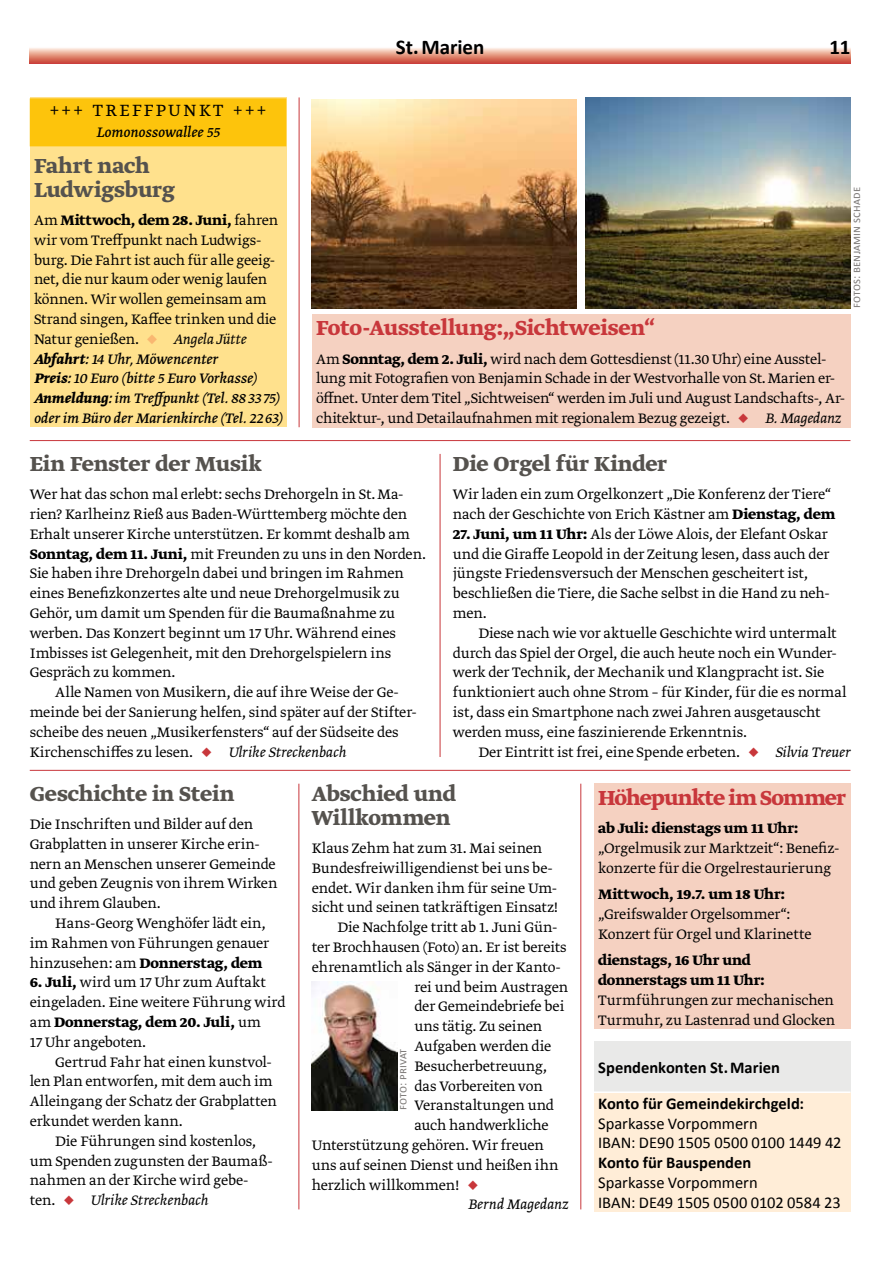
<style>
.page{position:relative;width:893px;height:1263px;background:#fff}
.page>*{position:absolute;margin:0;border:0;box-sizing:border-box;transform-origin:0 0}
.t1{font:700 24px/24px "Greta Text Std";letter-spacing:-.005em;color:#55524e}
.t2{font:700 24px "Greta Text Std";letter-spacing:-.025em;color:#c8373b}
.t3{font:700 21px "Calibri";letter-spacing:-.005em;color:#000}
.t4{font:300 19.2px "Greta Text Std";letter-spacing:.135em;color:#000}
.t5{font:16.5px/19.8px "Calibri";color:#000}
.t6{font:700 16.5px/36px "Calibri";color:#000}
.t7{font:300 16.2px/19.8px "Greta Text Std";letter-spacing:-.005em;color:#000}
.t8{font:700 16.2px/19.8px "Greta Text Std";letter-spacing:-.005em;color:#000}
.t9{font:italic 16.2px "Greta Text Std";letter-spacing:.005em;color:#000}
.t10{font:italic 300 16.2px "Greta Text Std";letter-spacing:.005em;color:#000}
.t11{font:12px "Calibri";letter-spacing:.01em;color:#7f7c7a}
.s1{font-weight:700}
.s2{color:#f9b771}
.s3{font-style:italic}
.s4{font-weight:700;font-style:italic}
.s5{font-weight:400;font-style:italic}
.s6{color:#c8373b}
</style>
<div class="page">
<svg style="left:30px;top:48px;width:820px;height:16px;background:#e1907f"></svg>
<hr style="left:30px;top:440px;width:820px;height:1px;background:#c8373b">
<hr style="left:30px;top:770px;width:820px;height:1px;background:#c8373b">
<div style="left:30px;top:98px;width:256px;height:329px;background:#ffe18d"></div>
<div style="left:30px;top:98px;width:256px;height:48px;background:#fdc40c"></div>
<div style="left:312px;top:314px;width:538px;height:113px;background:#f5d1c1"></div>
<img style="left:585px;top:98px;width:265px;height:210px">
<img style="left:312px;top:100px;width:265px;height:208px">
<div style="left:594px;top:1041px;width:256px;height:51px;background:#e9e9e8"></div>
<div style="left:594px;top:1092px;width:256px;height:120px;background:#ffedd7"></div>
<hr style="left:594px;top:1091px;width:256px;height:2px;background:#fff">
<hr style="left:580px;top:784px;width:1px;height:425px;background:#c8373b">
<div style="left:594px;top:784px;width:256px;height:245px;background:#f5d1c1"></div>
<hr style="left:298px;top:784px;width:1px;height:425px;background:#c8373b">
<hr style="left:440px;top:454px;width:1px;height:303px;background:#c8373b">
<img style="left:312px;top:982px;width:85px;height:128px">
<hr style="left:299px;top:97px;width:1px;height:330px;background:#c8373b">
<p class="t4" style="left:50px;top:99px;width:218px">+++ TREFFPUNKT +++</p>
<p class="t9" style="left:96px;top:123px;width:125px">Lomonossowallee 55</p>
<h1 class="t1" style="left:34px;top:155px;width:142px">Fahrt nach<br>Ludwigsburg</h1>
<p class="t7" style="left:34px;top:211px;width:250px">Am <span class="s1">Mittwoch, dem 28. Juni,</span> fahren wir vom Treffpunkt nach Ludwigs&shy;burg. Die Fahrt ist auch für alle geeig&shy;net, die nur kaum oder wenig laufen können. Wir wollen gemeinsam am Strand singen, Kaffee trinken und die Natur genießen. <span class="s2">◆</span> <span class="s3">Angela Jütte </span><span class="s4">Abfahrt:</span> <span class="s5">14 Uhr, Möwencenter<br></span><span class="s4">Preis:</span> <span class="s5">10 Euro (bitte 5 Euro Vorkasse)<br></span><span class="s4">Anmeldung:</span> <span class="s5">im Treffpunkt (Tel. 8833 75) oder im Büro der Marienkirche (Tel. 22 63)</span></p>
<p class="t3" style="left:396px;top:34px;width:90px">St.Marien</p>
<p class="t3" style="left:830px;top:34px;width:22px">11</p>
<h1 class="t2" style="left:316px;top:314px;width:341px">Foto-Ausstellung:„Sichtweisen“</h1>
<p class="t7" style="left:316px;top:350px;width:531px">Am <span class="s1">Sonntag, dem 2. Juli,</span> wird nach dem Gottesdienst (11.30 Uhr) eine Ausstel&shy;lung mit Fotografien von Benjamin Schade in der Westvorhalle von St.Marien er&shy;öffnet. Unter dem Titel „Sichtweisen“ werden im Juli und August Landschafts-, Ar&shy;chitektur-, und Detailaufnahmen mit regionalem Bezug gezeigt. <span class="s6">◆</span> <span class="s3">B. Magedanz</span></p>
<p class="t11" style="left:849px;top:308px;width:123px;rotate:-90deg">fotos: benjamin schade</p>
<h1 class="t1" style="left:453px;top:453px;width:216px">Die Orgel für Kinder</h1>
<p class="t7" style="left:453px;top:485px;width:384px">Wir laden ein zum Orgelkonzert „Die Konferenz der Tiere“ nach der Geschichte von Erich Kästner am <span class="s1">Dienstag, dem</span></p>
<p class="t7" style="left:453px;top:525px;width:379px"><span class="s1">27. Juni, um 11 Uhr:</span> Als der Löwe Alois, der Elefant Oskar und die Giraffe Leopold in der Zeitung lesen, dass auch der jüngste Friedensversuch der Menschen gescheitert ist, beschließen die Tiere, die Sache selbst in die Hand zu neh&shy;men.</p>
<p class="t7" style="left:453px;top:624px;width:395px;text-indent:26px">Diese nach wie vor aktuelle Geschichte wird untermalt durch das Spiel der Orgel, die auch heute noch ein Wunder&shy;werk der Technik, der Mechanik und Klangpracht ist. Sie funktioniert auch ohne Strom – für Kinder, für die es normal ist, dass ein Smartphone nach zwei Jahren ausgetauscht werden muss, eine faszinierende Erkenntnis.</p>
<p class="t7" style="left:478px;top:743px;width:374px">Der Eintritt ist frei, eine Spende erbeten. <span class="s6">◆</span> <span class="s3">Silvia Treuer</span></p>
<h1 class="t1" style="left:30px;top:453px;width:233px">Ein Fenster der Musik</h1>
<p class="t7" style="left:30px;top:485px;width:375px">Wer hat das schon mal erlebt: sechs Drehorgeln in St.Ma-</p>
<p class="t7" style="left:30px;top:505px;width:379px">rien? Karlheinz Rieß aus Baden-Württemberg möchte den</p>
<p class="t7" style="left:30px;top:525px;width:382px">Erhalt unserer Kirche unterstützen. Er kommt deshalb am</p>
<p class="t7" style="left:30px;top:545px;width:398px"><span class="s1">Sonntag, dem 11. Juni,</span> mit Freunden zu uns in den Norden.</p>
<p class="t7" style="left:30px;top:564px;width:376px">Sie haben ihre Drehorgeln dabei und bringen im Rahmen</p>
<p class="t7" style="left:30px;top:584px;width:371px">eines Benefizkonzertes alte und neue Drehorgelmusik zu</p>
<p class="t7" style="left:30px;top:604px;width:367px">Gehör, um damit um Spenden für die Baumaßnahme zu</p>
<p class="t7" style="left:30px;top:624px;width:368px">werben. Das Konzert beginnt um 17 Uhr. Während eines</p>
<p class="t7" style="left:30px;top:644px;width:363px">Imbisses ist Gelegenheit, mit den Drehorgelspielern ins</p>
<p class="t7" style="left:30px;top:663px;width:147px">Gespräch zu kommen.</p>
<p class="t7" style="left:55px;top:683px;width:345px">Alle Namen von Musikern, die auf ihre Weise der Ge-</p>
<p class="t7" style="left:30px;top:703px;width:387px">meinde bei der Sanierung helfen, sind später auf der Stifter-</p>
<p class="t7" style="left:30px;top:723px;width:370px">scheibe des neuen „Musikerfensters“ auf der Südseite des</p>
<p class="t7" style="left:30px;top:743px;width:318px">Kirchenschiffes zu lesen. <span class="s6">◆</span> <span class="s3">Ulrike Streckenbach</span></p>
<h1 class="t1" style="left:312px;top:783px;width:146px">Abschied und<br>Willkommen</h1>
<p class="t7" style="left:312px;top:839px;width:232px">Klaus Zehm hat zum 31. Mai seinen</p>
<p class="t7" style="left:312px;top:859px;width:243px">Bundesfreiwilligendienst bei uns be-</p>
<p class="t7" style="left:312px;top:879px;width:247px">endet. Wir danken ihm für seine Um-</p>
<p class="t7" style="left:312px;top:898px;width:248px">sicht und seinen tatkräftigen Einsatz!</p>
<p class="t7" style="left:337px;top:918px;width:222px">Die Nachfolge tritt ab 1. Juni Gün-</p>
<p class="t7" style="left:312px;top:938px;width:256px">ter Brochhausen (Foto) an. Er ist bereits</p>
<p class="t7" style="left:312px;top:958px;width:251px">ehrenamtlich als Sänger in der Kanto-</p>
<p class="t7" style="left:414px;top:978px;width:155px">rei und beim Austragen</p>
<p class="t7" style="left:414px;top:997px;width:152px">der Gemeindebriefe bei</p>
<p class="t7" style="left:414px;top:1017px;width:129px">uns tätig. Zu seinen</p>
<p class="t7" style="left:414px;top:1037px;width:139px">Aufgaben werden die</p>
<p class="t7" style="left:414px;top:1057px;width:134px">Besucherbetreuung,</p>
<p class="t7" style="left:414px;top:1077px;width:130px">das Vorbereiten von</p>
<p class="t7" style="left:414px;top:1096px;width:141px">Veranstaltungen und</p>
<p class="t7" style="left:414px;top:1116px;width:136px">auch handwerkliche</p>
<p class="t7" style="left:312px;top:1136px;width:234px">Unterstützung gehören. Wir freuen</p>
<p class="t7" style="left:312px;top:1156px;width:248px">uns auf seinen Dienst und heißen ihn</p>
<p class="t7" style="left:312px;top:1176px;width:168px">herzlich willkommen! <span class="s6">◆</span></p>
<p class="t10" style="left:468px;top:1195px;width:102px">Bernd Magedanz</p>
<h1 class="t1" style="left:30px;top:783px;width:206px">Geschichte in Stein</h1>
<p class="t7" style="left:30px;top:815px;width:249px">Die Inschriften und Bilder auf den<br>Grabplatten in unserer Kirche erin&shy;nern an Menschen unserer Gemeinde und geben Zeugnis von ihrem Wirken und ihrem Glauben.</p>
<p class="t7" style="left:30px;top:914px;width:241px;text-indent:26px">Hans-Georg Wenghöfer lädt ein, im Rahmen von Führungen genauer hinzusehen: am <span class="s1">Donnerstag, dem</span></p>
<p class="t7" style="left:30px;top:973px;width:257px"><span class="s1">6. Juli,</span> wird um 17 Uhr zum Auftakt eingeladen. Eine weitere Führung wird am <span class="s1">Donnerstag, dem 20. Juli,</span> um<br>17 Uhr angeboten.</p>
<p class="t7" style="left:30px;top:1053px;width:249px;text-indent:26px">Gertrud Fahr hat einen kunstvol&shy;len Plan entworfen, mit dem auch im<br>Alleingang der Schatz der Grabplatten erkundet werden kann.</p>
<p class="t7" style="left:30px;top:1132px;width:244px;text-indent:26px">Die Führungen sind kostenlos, um Spenden zugunsten der Baumaß&shy;nahmen an der Kirche wird gebe&shy;ten. <span class="s6">◆</span> <span class="s3">Ulrike Streckenbach</span></p>
<h1 class="t2" style="left:598px;top:784px;width:250px">Höhepunkte im Sommer</h1>
<p class="t8" style="left:598px;top:819px;width:202px">ab Juli: dienstags um 11 Uhr:</p>
<p class="t7" style="left:598px;top:839px;width:243px">„Orgelmusik zur Marktzeit“: Benefiz&shy;konzerte für die Orgelrestaurierung</p>
<p class="t8" style="left:598px;top:885px;width:189px">Mittwoch, 19.7. um 18 Uhr:</p>
<p class="t7" style="left:598px;top:905px;width:215px">„Greifswalder Orgelsommer“:<br>Konzert für Orgel und Klarinette</p>
<p class="t8" style="left:598px;top:951px;width:168px">dienstags, 16 Uhr und donnerstags um 11 Uhr:</p>
<p class="t7" style="left:598px;top:991px;width:239px">Turmführungen zur mechanischen<br>Turmuhr, zu Lastenrad und Glocken</p>
<p class="t11" style="left:395px;top:1110px;width:63px;rotate:-90deg">foto: privat</p>
<p class="t6" style="left:598px;top:1049px;width:208px">Spendenkonten St.Marien<br>Konto für Gemeindekirchgeld:</p>
<p class="t5" style="left:598px;top:1112px;width:245px">Sparkasse Vorpommern<br>IBAN: DE90 1505 0500 0100 1449 42</p>
<p class="t6" style="left:598px;top:1144px;width:155px">Konto für Bauspenden</p>
<p class="t5" style="left:598px;top:1172px;width:244px">Sparkasse Vorpommern<br>IBAN: DE49 1505 0500 0102 0584 23</p>
</div>
